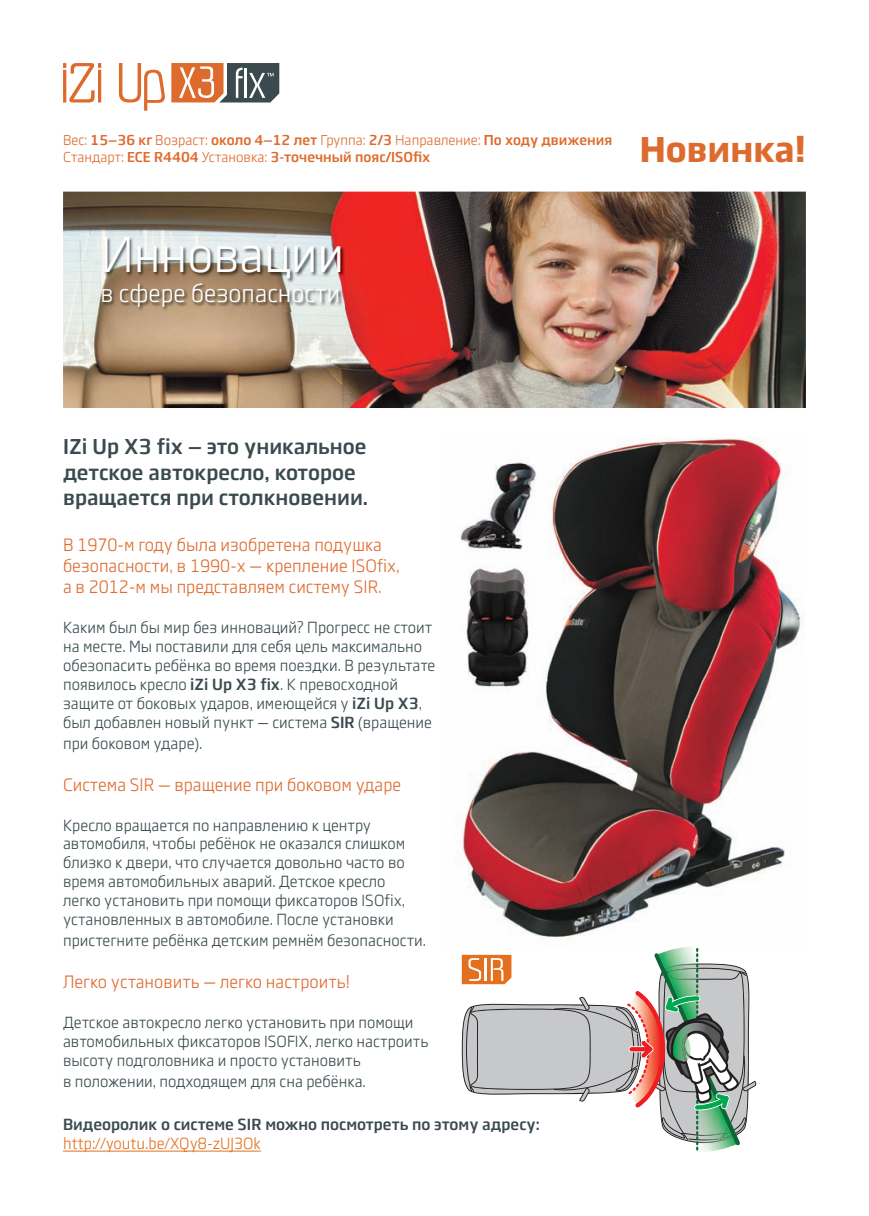
<style>
.page{position:relative;width:869px;height:1216px;background:#fff}
.page>*{position:absolute;margin:0;border:0;box-sizing:border-box;transform-origin:0 0}
.t1{font:49px "Swedbank Sans";color:#fff}
.t2{font:800 35px "Swedbank Sans";color:#de6b2e}
.t3{font:24.5px "Swedbank Sans";color:#fff}
.t4{font:700 21px/25.2px "Swedbank Sans";color:#3a4a4e}
.t5{font:17.5px/21px "Swedbank Sans";color:#de6b2e}
.t6{font:15.75px/18.9px "Swedbank Sans";color:#3a4a4e}
.t7{font:700 15.75px "Swedbank Sans";color:#3a4a4e}
.t8{font:15.75px "Swedbank Sans";color:#e4701e}
.t9{font:700 14px/16.8px "Swedbank Sans";color:#de6b2e}
.s1{font-weight:400}
.s2{font-weight:700}
</style>
<div class="page">
<img style="left:63px;top:192px;width:742px;height:216px">
<svg style="left:63px;top:63px;width:38px;height:39px"></svg>
<hr style="left:98px;top:70px;width:3px;height:32px;background:#de6b2e">
<svg style="left:119px;top:63px;width:46px;height:48px"></svg>
<svg style="left:171px;top:63px;width:108px;height:39px;background:#a27b65"></svg>
<img style="left:102px;top:237px;width:243px;height:74px">
<img style="left:462px;top:437px;width:342px;height:504px">
<img style="left:460px;top:437px;width:78px;height:254px">
<img style="left:680px;top:947px;width:12px;height:1px">
<img style="left:696px;top:1150px;width:21px;height:2px">
<svg style="left:461px;top:948px;width:295px;height:202px"></svg>
<hr style="left:63px;top:1150px;width:198px;height:1px;background:#e4701e">
<p class="t9" style="left:63px;top:133px;width:550px"><span class="s1">Вес:</span> 15—36 кг <span class="s1">Возраст:</span> около 4—12 лет <span class="s1">Группа:</span> 2/3 <span class="s1">Направление:</span> По ходу движения<br><span class="s1">Стандарт:</span> ECE R4404 <span class="s1">Установка:</span> 3-точечный пояс/ISOfix</p>
<h2 class="t2" style="left:639px;top:136px;width:167px">Новинка!</h2>
<h1 class="t1" style="left:100px;top:236px;width:245px">Инновации</h1>
<h3 class="t3" style="left:100px;top:283px;width:241px">в сфере безопасности</h3>
<h3 class="t4" style="left:63px;top:436px;width:306px">IZi Up X3 fix — это уникальное детское автокресло, которое вращается при столкновении.</h3>
<p class="t5" style="left:63px;top:536px;width:338px">В 1970-м году была изобретена подушка безопасности, в 1990-х — крепление ISOfix, а в 2012-м мы представляем систему SIR.</p>
<p class="t6" style="left:63px;top:619px;width:374px">Каким был бы мир без инноваций? Прогресс не стоит на месте. Мы поставили для себя цель максимально обезопасить ребёнка во время поездки. В результате появилось кресло <span class="s2">iZi Up X3 fix</span>. К превосходной защите от боковых ударов, имеющейся у <span class="s2">iZi Up X3</span>, был добавлен новый пункт — система <span class="s2">SIR</span> (вращение</p>
<p class="t6" style="left:63px;top:734px;width:141px">при боковом ударе).</p>
<p class="t5" style="left:63px;top:775px;width:339px">Система SIR — вращение при боковом ударе</p>
<p class="t6" style="left:63px;top:816px;width:344px">Кресло вращается по направлению к центру автомобиля, чтобы ребёнок не оказался слишком близко к двери, что случается довольно часто во время автомобильных аварий. Детское кресло легко установить при помощи фиксаторов ISOfix, установленных в автомобиле. После установки</p>
<p class="t6" style="left:63px;top:932px;width:364px">пристегните ребёнка детским ремнём безопасности.</p>
<p class="t5" style="left:63px;top:972px;width:288px">Легко установить — легко настроить!</p>
<p class="t6" style="left:63px;top:1014px;width:367px">Детское автокресло легко установить при помощи автомобильных фиксаторов ISOFIX, легко настроить высоту подголовника и просто установить</p>
<p class="t6" style="left:63px;top:1073px;width:304px">в положении, подходящем для сна ребёнка.</p>
<p class="t7" style="left:63px;top:1118px;width:478px">Видеоролик о системе SIR можно посмотреть по этому адресу:</p>
<p class="t8" style="left:63px;top:1137px;width:199px">http://youtu.be/XQy8-zUJ3Ok</p>
</div>
